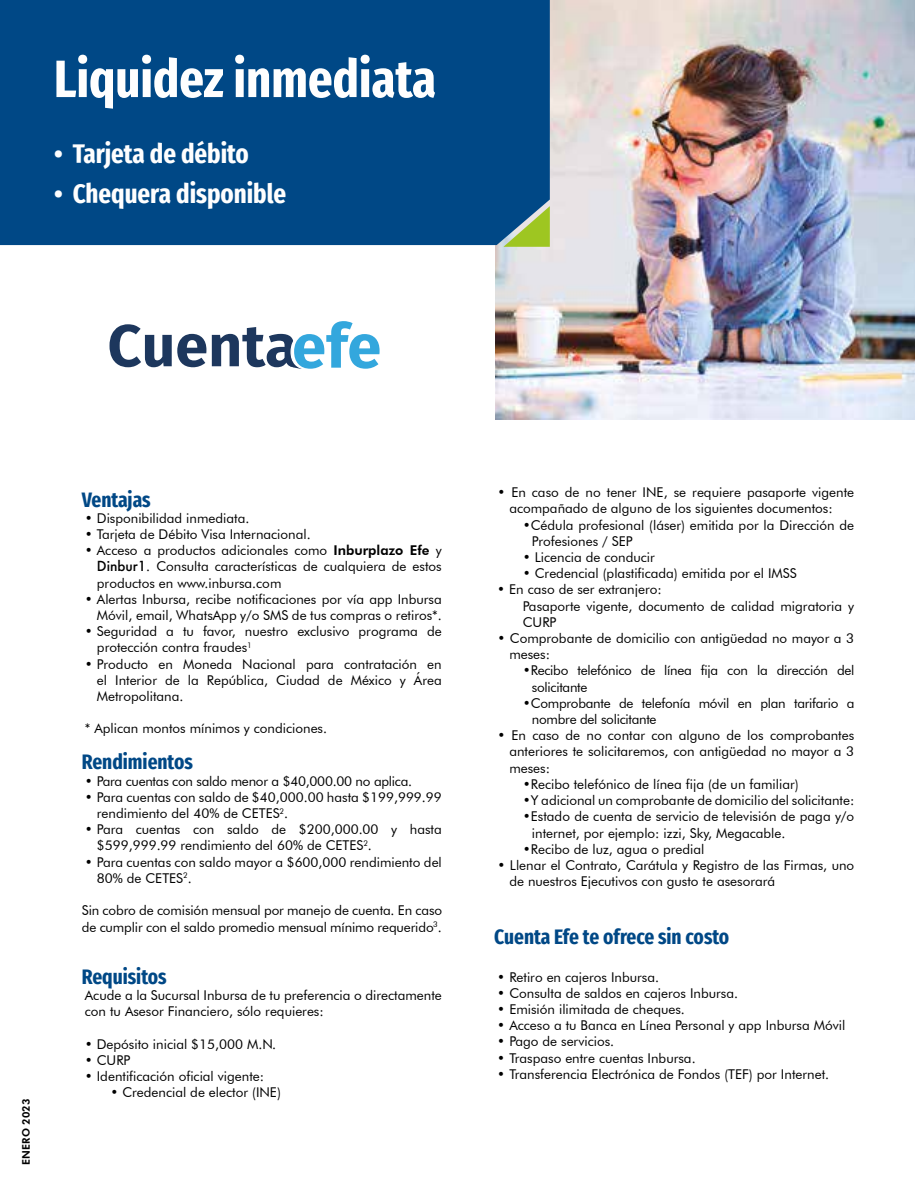
<style>
.page{position:relative;width:915px;height:1191px;background:#fff}
.page>*{position:absolute;margin:0;border:0;box-sizing:border-box;transform-origin:0 0}
.t1{font:700 extra-condensed 52.5px "Fira Sans";color:#fefefe}
.t2{font:700 extra-condensed 27px "Fira Sans";color:#fefefe}
.t3{font:700 extra-condensed 21px "Fira Sans";color:#004886}
.t4{font:13.5px/16.2px "Futura BT";color:#000}
.t5{font:13.5px/16.2px "Futura BT";letter-spacing:-.02em;color:#000}
.t6{font:800 10.5px "Futura BT";letter-spacing:.01em;color:#000}
.s1{font-weight:800}
.s2{font-family:"Futura";font-weight:500}
</style>
<div class="page">
<img style="left:495px;top:0;width:419px;height:419px">
<div style="left:0;top:0;width:549px;height:245px;background:#004886"></div>
<svg style="left:503px;top:206px;width:46px;height:41px;background:#719e65"></svg>
<svg style="left:109px;top:324px;width:97px;height:43px"></svg>
<svg style="left:212px;top:321px;width:167px;height:48px"></svg>
<h1 class="t1" style="left:54px;top:35px;width:383px">Liquidez inmediata</h1>
<h2 class="t2" style="left:54px;top:131px;width:196px">• Tarjeta de débito</h2>
<h2 class="t2" style="left:54px;top:171px;width:233px">• Chequera disponible</h2>
<p class="t6" style="left:20px;top:1164px;width:67px;rotate:-90deg">ENERO 2023</p>
<h3 class="t3" style="left:82px;top:482px;width:70px">Ventajas</h3>
<p class="t4" style="left:85px;top:510px;width:166px">• Disponibilidad inmediata.</p>
<p class="t4" style="left:85px;top:526px;width:227px">• Tarjeta de Débito Visa Internacional.</p>
<p class="t4" style="left:97px;top:542px;width:346px;text-align:justify;text-indent:-12px">• Acceso a productos adicionales como <span class="s1">Inburplazo Efe</span> y <span class="s2">Dinbur1</span>. Consulta características de cualquiera de estos productos en www.inbursa.com</p>
<p class="t4" style="left:85px;top:591px;width:358px;text-align:right">• Alertas Inbursa, recibe notificaciones por vía app Inbursa<br>Móvil, email, WhatsApp y/o SMS de tus compras o retiros*.</p>
<p class="t4" style="left:97px;top:623px;width:346px;text-indent:-12px">• Seguridad a tu favor, nuestro exclusivo programa de protección contra fraudes<sup>1</sup></p>
<p class="t4" style="left:97px;top:655px;width:346px;text-align:justify;text-indent:-12px">• Producto en Moneda Nacional para contratación en el Interior de la República, Ciudad de México y Área Metropolitana.</p>
<p class="t4" style="left:85px;top:720px;width:244px">* Aplican montos mínimos y condiciones.</p>
<h3 class="t3" style="left:82px;top:744px;width:112px">Rendimientos</h3>
<p class="t5" style="left:85px;top:772px;width:328px">• Para cuentas con saldo menor a $40,000.00 no aplica.</p>
<p class="t4" style="left:97px;top:789px;width:346px;text-indent:-12px">• Para cuentas con saldo de $40,000.00 hasta $199,999.99 rendimiento del 40% de CETES<sup>2</sup>.</p>
<p class="t4" style="left:97px;top:821px;width:346px;text-indent:-12px">• Para cuentas con saldo de $200,000.00 y hasta $599,999.99 rendimiento del 60% de CETES<sup>2</sup>.</p>
<p class="t4" style="left:97px;top:853px;width:346px;text-indent:-12px">• Para cuentas con saldo mayor a $600,000 rendimiento del<br>80% de CETES<sup>2</sup>.</p>
<p class="t4" style="left:82px;top:902px;width:361px">Sin cobro de comisión mensual por manejo de cuenta. En caso de cumplir con el saldo promedio mensual mínimo requerido<sup>3</sup>.</p>
<h3 class="t3" style="left:82px;top:959px;width:86px">Requisitos</h3>
<p class="t4" style="left:85px;top:987px;width:358px">Acude a la Sucursal Inbursa de tu preferencia o directamente con tu Asesor Financiero, sólo requieres:</p>
<p class="t4" style="left:85px;top:1035px;width:193px">• Depósito inicial $15,000 M.N.</p>
<p class="t4" style="left:85px;top:1051px;width:47px">• CURP</p>
<p class="t4" style="left:85px;top:1068px;width:181px">• Identificación oficial vigente:</p>
<p class="t4" style="left:110px;top:1084px;width:172px">• Credencial de elector (INE)</p>
<p class="t4" style="left:509px;top:484px;width:346px;text-indent:-12px">• En caso de no tener INE, se requiere pasaporte vigente acompañado de alguno de los siguientes documentos:</p>
<p class="t4" style="left:531px;top:516px;width:324px;text-indent:-9px">•Cédula profesional (láser) emitida por la Dirección de<br>Profesiones / SEP</p>
<p class="t4" style="left:522px;top:549px;width:133px">• Licencia de conducir</p>
<p class="t4" style="left:522px;top:565px;width:275px">• Credencial (plastificada) emitida por el IMSS</p>
<p class="t4" style="left:522px;top:581px;width:333px;text-indent:-26px">• En caso de ser extranjero:<br>Pasaporte vigente, documento de calidad migratoria y<br>CURP</p>
<p class="t4" style="left:509px;top:630px;width:346px;text-indent:-12px">• Comprobante de domicilio con antigüedad no mayor a 3 meses:</p>
<p class="t5" style="left:531px;top:662px;width:324px;text-indent:-9px">•Recibo telefónico de línea fija con la dirección del solicitante</p>
<p class="t5" style="left:531px;top:695px;width:324px;text-indent:-9px">•Comprobante de telefonía móvil en plan tarifario a nombre del solicitante</p>
<p class="t4" style="left:509px;top:727px;width:346px;text-align:justify;text-indent:-12px">• En caso de no contar con alguno de los comprobantes anteriores te solicitaremos, con antigüedad no mayor a 3 meses:</p>
<p class="t4" style="left:522px;top:776px;width:277px">•Recibo telefónico de línea fija (de un familiar)</p>
<p class="t4" style="left:522px;top:792px;width:333px">•Y adicional un comprobante de domicilio del solicitante:</p>
<p class="t4" style="left:531px;top:808px;width:324px;text-indent:-9px">•Estado de cuenta de servicio de televisión de paga y/o internet, por ejemplo: izzi, Sky, Megacable.</p>
<p class="t4" style="left:522px;top:840px;width:183px">•Recibo de luz, agua o predial</p>
<p class="t4" style="left:509px;top:857px;width:346px;text-indent:-12px">• Llenar el Contrato, Carátula y Registro de las Firmas, uno de nuestros Ejecutivos con gusto te asesorará</p>
<h3 class="t3" style="left:494px;top:919px;width:236px">Cuenta Efe te ofrece sin costo</h3>
<p class="t4" style="left:497px;top:968px;width:163px">• Retiro en cajeros Inbursa.</p>
<p class="t4" style="left:497px;top:984px;width:242px">• Consulta de saldos en cajeros Inbursa.</p>
<p class="t4" style="left:497px;top:1001px;width:189px">• Emisión ilimitada de cheques.</p>
<p class="t4" style="left:497px;top:1017px;width:349px">• Acceso a tu Banca en Línea Personal y app Inbursa Móvil</p>
<p class="t4" style="left:497px;top:1033px;width:118px">• Pago de servicios.</p>
<p class="t4" style="left:497px;top:1049px;width:200px">• Traspaso entre cuentas Inbursa.</p>
<p class="t4" style="left:497px;top:1065px;width:333px">• Transferencia Electrónica de Fondos (TEF) por Internet.</p>
</div>
